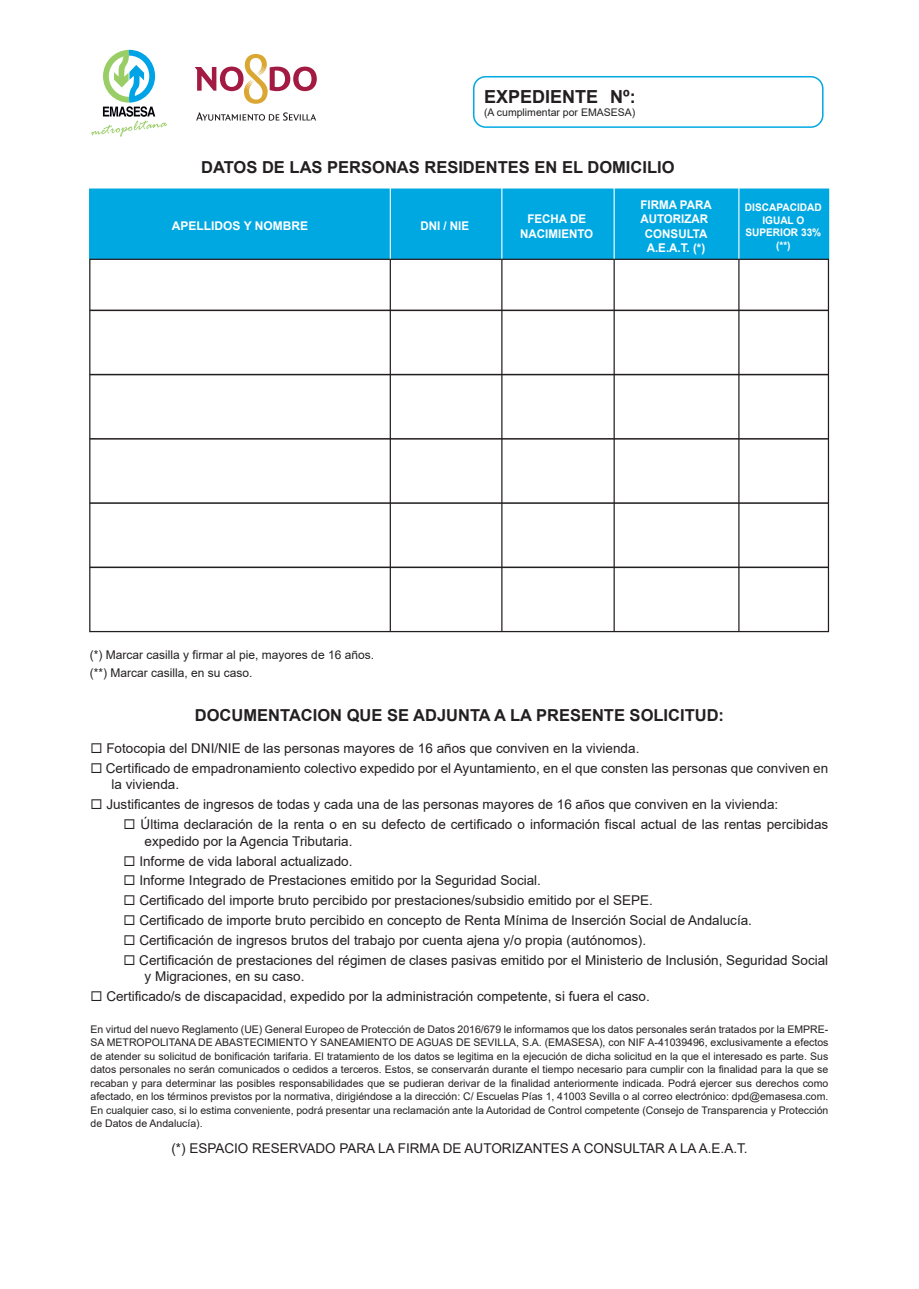
<style>
.page{position:relative;width:919px;height:1289px;background:#fff}
.page>*{position:absolute;margin:0;border:0;box-sizing:border-box;transform-origin:0 0}
.t1{font:700 18px "Arial";color:#231f20}
.t2{font:700 16.5px "Arial";color:#231f20}
.t3{font:13.5px/16.8px "Arial";color:#231f20}
.t4{font:12px/18px "Arial";color:#231f20}
.t5{font:700 12px/14.4px "Arial";color:#fff;text-align:center;scale:.96 1}
.t6{font:700 12px "Arial";color:#fff}
.t7{font:10.5px/13.5px "Arial";color:#231f20;text-align:justify}
.t8{font:700 10.5px/12.6px "Arial";color:#fff;text-align:center;scale:.96 1}
</style>
<div class="page">
<svg style="left:91px;top:50px;width:76px;height:87px"></svg>
<div style="left:473px;top:76px;width:350px;height:52px;border:2px solid #00a8e2;border-radius:12px"></div>
<hr style="left:90px;top:309px;width:738px;height:2px;background:#231f20">
<div style="left:89px;top:188px;width:740px;height:71px;background:#00a8e2;border:2px solid #00a8e2"></div>
<hr style="left:390px;top:186px;width:1px;height:73px;background:#fff">
<hr style="left:501px;top:186px;width:1px;height:73px;background:#fff">
<hr style="left:738px;top:186px;width:1px;height:73px;background:#fff">
<hr style="left:613px;top:186px;width:1px;height:73px;background:#fff">
<hr style="left:389px;top:259px;width:2px;height:372px;background:#231f20">
<hr style="left:501px;top:259px;width:1px;height:372px;background:#231f20">
<hr style="left:738px;top:259px;width:1px;height:372px;background:#231f20">
<hr style="left:613px;top:259px;width:1px;height:372px;background:#231f20">
<hr style="left:90px;top:374px;width:738px;height:1px;background:#231f20">
<hr style="left:90px;top:438px;width:738px;height:1px;background:#231f20">
<hr style="left:90px;top:502px;width:738px;height:2px;background:#231f20">
<hr style="left:90px;top:566px;width:738px;height:2px;background:#231f20">
<svg style="left:196px;top:112px;width:120px;height:9px"></svg>
<svg style="left:195px;top:54px;width:122px;height:50px"></svg>
<h1 class="t1" style="left:484px;top:84px;width:153px">EXPEDIENTE Nº:</h1>
<p class="t7" style="left:484px;top:106px;width:153px">(A cumplimentar por EMASESA)</p>
<p class="t2" style="left:201px;top:155px;width:475px">DATOS DE LAS PERSONAS RESIDENTES EN EL DOMICILIO</p>
<p class="t6" style="left:172px;top:218px;width:138px">APELLIDOS Y NOMBRE</p>
<p class="t5" style="left:420px;top:219px;width:52px">DNI / NIE</p>
<p class="t5" style="left:520px;top:212px;width:77px">FECHA DE<br>NACIMIENTO</p>
<p class="t5" style="left:640px;top:197px;width:76px">FIRMA PARA<br>AUTORIZAR<br>CONSULTA<br>A.E.A.T. (*)</p>
<p class="t8" style="left:745px;top:201px;width:81px">DISCAPACIDAD<br>IGUAL O<br>SUPERIOR 33% (**)</p>
<p class="t4" style="left:90px;top:645px;width:286px">(*) Marcar casilla y firmar al pie, mayores de 16 años. (**) Marcar casilla, en su caso.</p>
<p class="t2" style="left:195px;top:703px;width:530px">DOCUMENTACION QUE SE ADJUNTA A LA PRESENTE SOLICITUD:</p>
<p class="t3" style="left:90px;top:739px;width:550px">◻ Fotocopia del DNI/NIE de las personas mayores de 16 años que conviven en la vivienda.</p>
<p class="t3" style="left:112px;top:759px;width:718px;text-indent:-21px">◻ Certificado de empadronamiento colectivo expedido por el Ayuntamiento, en el que consten las personas que conviven en la vivienda.</p>
<p class="t3" style="left:90px;top:796px;width:689px">◻ Justificantes de ingresos de todas y cada una de las personas mayores de 16 años que conviven en la vivienda:</p>
<p class="t3" style="left:144px;top:815px;width:685px;text-indent:-21px">◻ Última declaración de la renta o en su defecto de certificado o información fiscal actual de las rentas percibidas expedido por la Agencia Tributaria.</p>
<p class="t3" style="left:123px;top:852px;width:230px">◻ Informe de vida laboral actualizado.</p>
<p class="t3" style="left:123px;top:872px;width:419px">◻ Informe Integrado de Prestaciones emitido por la Seguridad Social.</p>
<p class="t3" style="left:123px;top:892px;width:530px">◻ Certificado del importe bruto percibido por prestaciones/subsidio emitido por el SEPE.</p>
<p class="t3" style="left:123px;top:911px;width:630px">◻ Certificado de importe bruto percibido en concepto de Renta Mínima de Inserción Social de Andalucía.</p>
<p class="t3" style="left:123px;top:931px;width:524px">◻ Certificación de ingresos brutos del trabajo por cuenta ajena y/o propia (autónomos).</p>
<p class="t3" style="left:144px;top:951px;width:685px;text-indent:-21px">◻ Certificación de prestaciones del régimen de clases pasivas emitido por el Ministerio de Inclusión, Seguridad Social y Migraciones, en su caso.</p>
<p class="t3" style="left:90px;top:988px;width:561px">◻ Certificado/s de discapacidad, expedido por la administración competente, si fuera el caso.</p>
<p class="t7" style="left:90px;top:1022px;width:739px">En virtud del nuevo Reglamento (UE) General Europeo de Protección de Datos 2016/679 le informamos que los datos personales serán tratados por la EMPRE-SA METROPOLITANA DE ABASTECIMIENTO Y SANEAMIENTO DE AGUAS DE SEVILLA, S.A. (EMASESA), con NIF A-41039496, exclusivamente a efectos de atender su solicitud de bonificación tarifaria. El tratamiento de los datos se legitima en la ejecución de dicha solicitud en la que el interesado es parte. Sus datos personales no serán comunicados o cedidos a terceros. Estos, se conservarán durante el tiempo necesario para cumplir con la finalidad para la que se recaban y para determinar las posibles responsabilidades que se pudieran derivar de la finalidad anteriormente indicada. Podrá ejercer sus derechos como afectado, en los términos previstos por la normativa, dirigiéndose a la dirección: C/ Escuelas Pías 1, 41003 Sevilla o al correo electrónico: dpd@emasesa.com.<br>En cualquier caso, si lo estima conveniente, podrá presentar una reclamación ante la Autoridad de Control competente (Consejo de Transparencia y Protección de Datos de Andalucía).</p>
<p class="t3" style="left:171px;top:1139px;width:577px">(*) ESPACIO RESERVADO PARA LA FIRMA DE AUTORIZANTES A CONSULTAR A LA A.E.A.T.</p>
</div>
